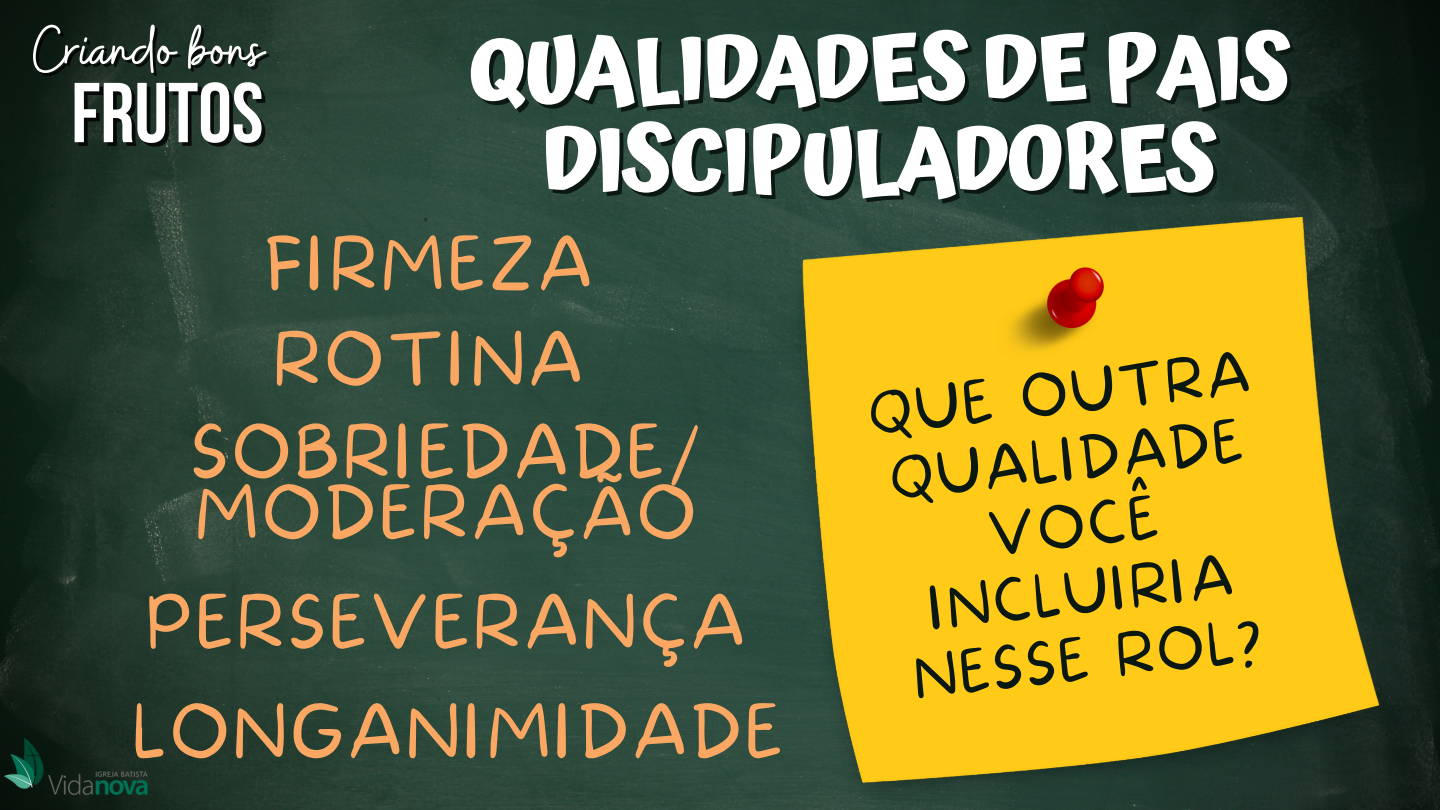
<style>
.page{position:relative;width:1440px;height:810px;background:#fff}
.page>*{position:absolute;margin:0;border:0;box-sizing:border-box;transform-origin:0 0}
.t1{font:700 88.5px/91.5px "Atma";letter-spacing:-.03em;color:#fff;text-align:center}
.t2{font:700 84.7px "Bebas Neue";color:#fff}
.t3{font:100 69.5px "More Sugar";letter-spacing:.06em;color:#faa763}
.t4{font:67.2px "Buffalo";color:#fff}
.t5{font:100 55.7px/66.7px "More Sugar";color:#0b1811;text-align:center}
</style>
<div class="page">
<img style="left:0;top:0;width:1440px;height:810px">
<img style="left:1px;top:729px;width:160px;height:81px">
<img style="left:787px;top:217px;width:591px;height:593px">
<p class="t4" style="left:33px;top:6px;width:232px">Criando bons</p>
<p class="t2" style="left:71px;top:79px;width:194px">FRUTOS</p>
<p class="t1" style="left:468px;top:21px;width:823px">QUALIDADES DE PAIS<br>DISCIPULADORES</p>
<p class="t3" style="left:265px;top:224px;width:329px">FIRMEZA</p>
<p class="t3" style="left:274px;top:320px;width:310px">ROTINA</p>
<p class="t3" style="left:191px;top:412px;width:511px">SOBRIEDADE/</p>
<p class="t3" style="left:196px;top:473px;width:502px">MODERAÇÃO</p>
<p class="t3" style="left:146px;top:583px;width:600px">PERSEVERANÇA</p>
<p class="t3" style="left:133px;top:692px;width:652px">LONGANIMIDADE</p>
<p class="t5" style="left:866px;top:384px;width:384px;rotate:-6deg">QUE OUTRA<br>QUALIDADE<br>VOCÊ<br>INCLUIRIA<br>NESSE ROL?</p>
</div>
